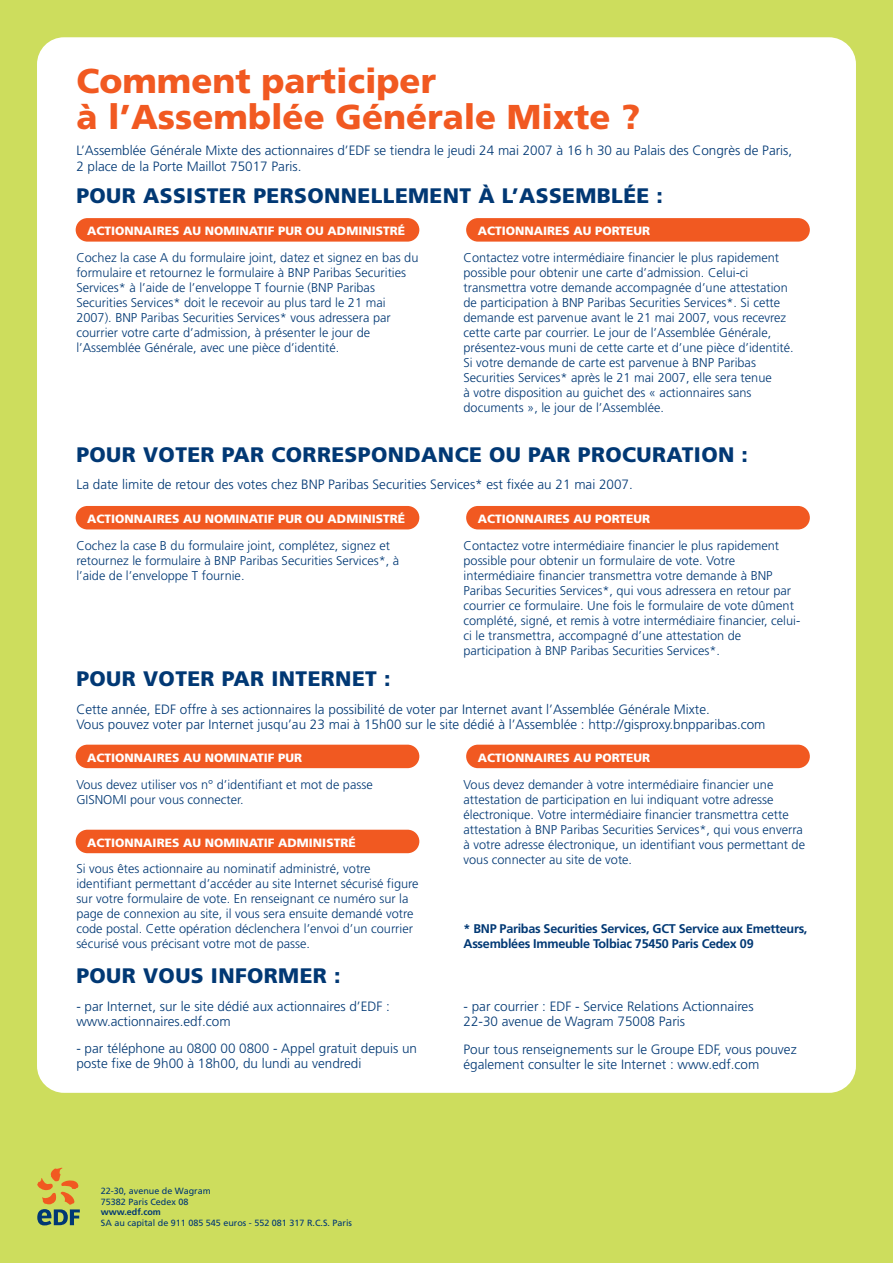
<style>
.page{position:relative;width:893px;height:1263px;background:#fff}
.page>*{position:absolute;margin:0;border:0;box-sizing:border-box;transform-origin:0 0}
.t1{font:900 34.5px/36px "Frutiger";color:#f15921}
.t2{font:900 21px "Frutiger";letter-spacing:.02em;color:#013874}
.t3{font:300 13.5px/15px "Frutiger";color:#013874}
.t4{font:300 12.75px/15px "Frutiger";color:#013874}
.t5{font:700 12.6px/15px "Frutiger";letter-spacing:-.02em;color:#013874}
.t6{font:900 12px "Frutiger";color:#fff}
.t7{font:9px/10.5px "Frutiger";color:#013874}
.t8{font:700 9px "Frutiger";color:#013874}
</style>
<div class="page">
<div style="left:0;top:0;width:892px;height:1263px;background:#cddd5d"></div>
<div style="left:37px;top:37px;width:819px;height:1056px;background:#fff;border-radius:27px"></div>
<div style="left:76px;top:218px;width:343px;height:24px;background:#f15921;border-radius:12px"></div>
<div style="left:466px;top:218px;width:343px;height:24px;background:#f15921;border-radius:12px"></div>
<div style="left:76px;top:506px;width:343px;height:23px;background:#f15921;border-radius:12px"></div>
<div style="left:466px;top:506px;width:343px;height:23px;background:#f15921;border-radius:12px"></div>
<div style="left:76px;top:745px;width:343px;height:23px;background:#f15921;border-radius:12px"></div>
<div style="left:76px;top:830px;width:343px;height:23px;background:#f15921;border-radius:12px"></div>
<div style="left:466px;top:745px;width:343px;height:23px;background:#f15921;border-radius:12px"></div>
<svg style="left:37px;top:1168px;width:43px;height:57px"></svg>
<h1 class="t1" style="left:76px;top:65px;width:565px">Comment participer<br>à l’Assemblée Générale Mixte ?</h1>
<p class="t3" style="left:76px;top:143px;width:717px;line-height:15.8px">L’Assemblée Générale Mixte des actionnaires d’EDF se tiendra le jeudi 24 mai 2007 à 16 h 30 au Palais des Congrès de Paris,<br>2 place de la Porte Maillot 75017 Paris.</p>
<h2 class="t2" style="left:76px;top:187px;width:588px">POUR ASSISTER PERSONNELLEMENT À L’ASSEMBLÉE :</h2>
<p class="t6" style="left:87px;top:226px;width:319px">ACTIONNAIRES AU NOMINATIF PUR OU ADMINISTRÉ</p>
<p class="t6" style="left:477px;top:226px;width:174px">ACTIONNAIRES AU PORTEUR</p>
<p class="t4" style="left:76px;top:251px;width:343px">Cochez la case A du formulaire joint, datez et signez en bas du formulaire et retournez le formulaire à BNP Paribas Securities Services* à l’aide de l’enveloppe T fournie (BNP Paribas Securities Services* doit le recevoir au plus tard le 21 mai 2007). BNP Paribas Securities Services* vous adressera par courrier votre carte d’admission, à présenter le jour de l’Assemblée Générale, avec une pièce d’identité.</p>
<p class="t4" style="left:463px;top:251px;width:332px">Contactez votre intermédiaire financier le plus rapidement possible pour obtenir une carte d’admission. Celui-ci transmettra votre demande accompagnée d’une attestation de participation à BNP Paribas Securities Services*. Si cette demande est parvenue avant le 21 mai 2007, vous recevrez cette carte par courrier. Le jour de l’Assemblée Générale, présentez-vous muni de cette carte et d’une pièce d’identité.<br>Si votre demande de carte est parvenue à BNP Paribas Securities Services* après le 21 mai 2007, elle sera tenue<br>à votre disposition au guichet des « actionnaires sans documents », le jour de l’Assemblée.</p>
<h2 class="t2" style="left:76px;top:446px;width:673px">POUR VOTER PAR CORRESPONDANCE OU PAR PROCURATION :</h2>
<p class="t3" style="left:76px;top:478px;width:558px">La date limite de retour des votes chez BNP Paribas Securities Services* est fixée au 21 mai 2007.</p>
<p class="t6" style="left:87px;top:514px;width:319px">ACTIONNAIRES AU NOMINATIF PUR OU ADMINISTRÉ</p>
<p class="t6" style="left:477px;top:514px;width:174px">ACTIONNAIRES AU PORTEUR</p>
<p class="t4" style="left:76px;top:539px;width:324px">Cochez la case B du formulaire joint, complétez, signez et retournez le formulaire à BNP Paribas Securities Services*, à l’aide de l’enveloppe T fournie.</p>
<p class="t4" style="left:463px;top:539px;width:338px">Contactez votre intermédiaire financier le plus rapidement possible pour obtenir un formulaire de vote. Votre intermédiaire financier transmettra votre demande à BNP Paribas Securities Services*, qui vous adressera en retour par courrier ce formulaire. Une fois le formulaire de vote dûment complété, signé, et remis à votre intermédiaire financier, celui&shy;ci le transmettra, accompagné d’une attestation de participation à BNP Paribas Securities Services*.</p>
<h2 class="t2" style="left:76px;top:670px;width:316px">POUR VOTER PAR INTERNET :</h2>
<p class="t3" style="left:76px;top:703px;width:690px">Cette année, EDF offre à ses actionnaires la possibilité de voter par Internet avant l’Assemblée Générale Mixte.<br>Vous pouvez voter par Internet jusqu’au 23 mai à 15h00 sur le site dédié à l’Assemblée : http://gisproxy.bnpparibas.com</p>
<p class="t6" style="left:87px;top:753px;width:216px">ACTIONNAIRES AU NOMINATIF PUR</p>
<p class="t4" style="left:76px;top:778px;width:298px">Vous devez utiliser vos n° d’identifiant et mot de passe<br>GISNOMI pour vous connecter.</p>
<p class="t6" style="left:87px;top:838px;width:270px">ACTIONNAIRES AU NOMINATIF ADMINISTRÉ</p>
<p class="t4" style="left:76px;top:862px;width:344px">Si vous êtes actionnaire au nominatif administré, votre identifiant permettant d’accéder au site Internet sécurisé figure sur votre formulaire de vote. En renseignant ce numéro sur la page de connexion au site, il vous sera ensuite demandé votre code postal. Cette opération déclenchera l’envoi d’un courrier sécurisé vous précisant votre mot de passe.</p>
<h2 class="t2" style="left:76px;top:967px;width:266px">POUR VOUS INFORMER :</h2>
<p class="t3" style="left:76px;top:1000px;width:315px">- par Internet, sur le site dédié aux actionnaires d’EDF : www.actionnaires.edf.com</p>
<p class="t3" style="left:76px;top:1042px;width:342px">- par téléphone au 0800 00 0800 - Appel gratuit depuis un poste fixe de 9h00 à 18h00, du lundi au vendredi</p>
<p class="t6" style="left:477px;top:753px;width:174px">ACTIONNAIRES AU PORTEUR</p>
<p class="t4" style="left:463px;top:778px;width:343px">Vous devez demander à votre intermédiaire financier une attestation de participation en lui indiquant votre adresse électronique. Votre intermédiaire financier transmettra cette attestation à BNP Paribas Securities Services*, qui vous enverra à votre adresse électronique, un identifiant vous permettant de vous connecter au site de vote.</p>
<p class="t5" style="left:463px;top:922px;width:345px">* BNP Paribas Securities Services, GCT Service aux Emetteurs,<br>Assemblées Immeuble Tolbiac 75450 Paris Cedex 09</p>
<p class="t3" style="left:463px;top:1000px;width:291px">- par courrier : EDF - Service Relations Actionnaires<br>22-30 avenue de Wagram 75008 Paris</p>
<p class="t3" style="left:463px;top:1043px;width:335px">Pour tous renseignements sur le Groupe EDF, vous pouvez également consulter le site Internet : www.edf.com</p>
<p class="t7" style="left:101px;top:1187px;width:111px">22-30, avenue de Wagram<br>75382 Paris Cedex 08</p>
<p class="t8" style="left:101px;top:1208px;width:62px">www.edf.com</p>
<p class="t7" style="left:101px;top:1218px;width:253px">SA au capital de 911 085 545 euros - 552 081 317 R.C.S. Paris</p>
</div>
